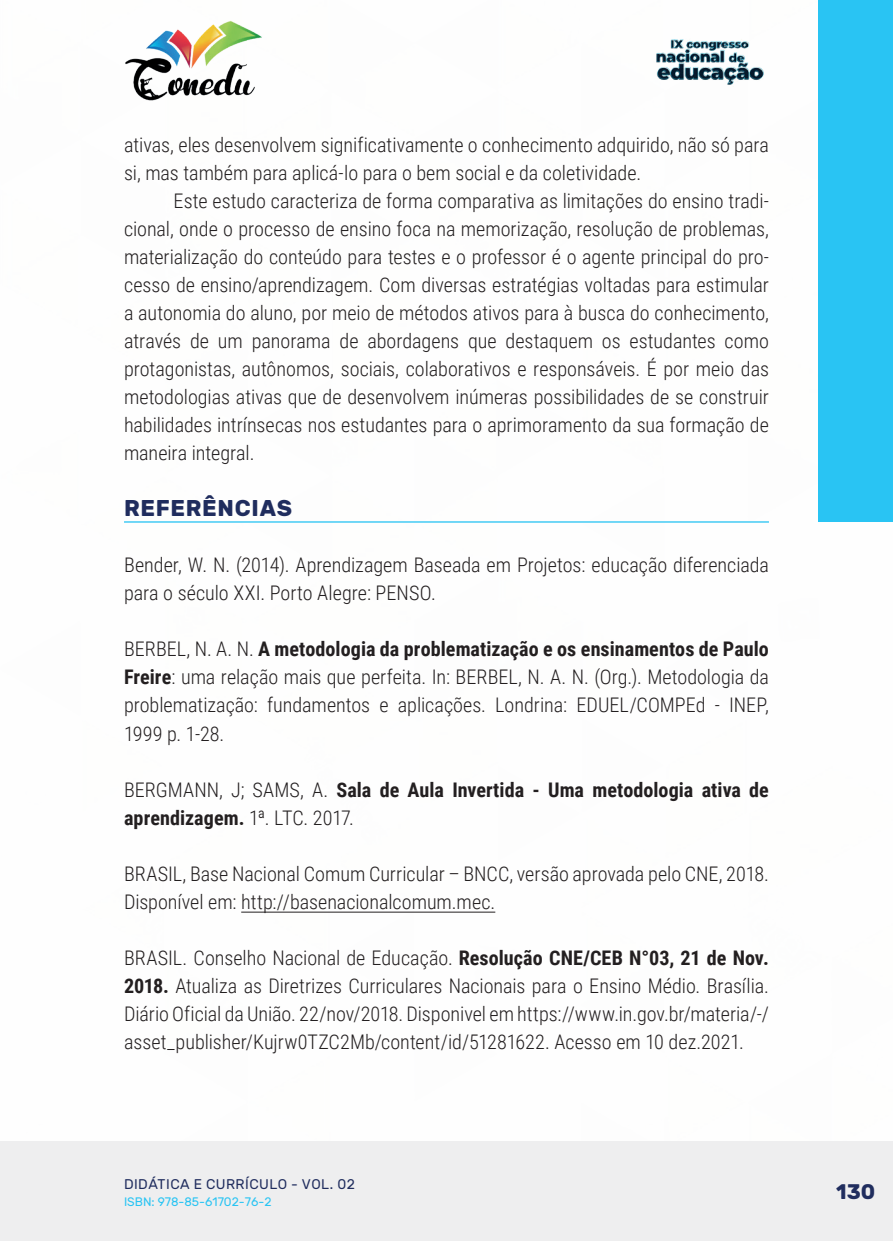
<style>
.page{position:relative;width:893px;height:1241px;background:#fff}
.page>*{position:absolute;margin:0;border:0;box-sizing:border-box;transform-origin:0 0}
._10_SUBTITULO{font:700 22.75px "Rubik";letter-spacing:.03em;color:#202d5e}
.t1{font:700 21px "Rubik";color:#202d5e}
._9_CORPO{font:300 20.12px/28px "Roboto Condensed";color:#231f20}
._17_REFERENCIAS{font:300 20.12px/28px "Roboto Condensed";color:#231f20}
._17_REFERENCIAS-2{font:700 20.12px/28px "Roboto Condensed";color:#231f20}
.t2{font:14px "Rubik";letter-spacing:.035em;color:#202d5e}
.t3{font:12.25px "Rubik";color:#29c4f3}
.s1{font-weight:700}
.s2{font-weight:300}
</style>
<div class="page">
<div style="left:0;top:1141px;width:893px;height:99px;background:#eeeeef"></div>
<div style="left:819px;top:0;width:74px;height:521px;background:#29c4f3"></div>
<img style="left:125px;top:20px;width:137px;height:81px">
<img style="left:656px;top:39px;width:108px;height:46px">
<hr style="left:124px;top:521px;width:645px;height:1px;background:#29c4f3">
<hr style="left:241px;top:911px;width:254px;height:1px;background:#231f20">
<p class="_9_CORPO" style="left:124px;top:130px;width:646px">ativas, eles desenvolvem significativamente o conhecimento adquirido, não só para si, mas também para aplicá-lo para o bem social e da coletividade.</p>
<p class="_9_CORPO" style="left:124px;top:186px;width:646px;text-align:justify;text-indent:50px">Este estudo caracteriza de forma comparativa as limitações do ensino tradi&shy;cional, onde o processo de ensino foca na memorização, resolução de problemas, materialização do conteúdo para testes e o professor é o agente principal do pro&shy;cesso de ensino/aprendizagem. Com diversas estratégias voltadas para estimular a autonomia do aluno, por meio de métodos ativos para à busca do conhecimento, através de um panorama de abordagens que destaquem os estudantes como protagonistas, autônomos, sociais, colaborativos e responsáveis. É por meio das metodologias ativas que de desenvolvem inúmeras possibilidades de se construir habilidades intrínsecas nos estudantes para o aprimoramento da sua formação de maneira integral.</p>
<p class="_10_SUBTITULO" style="left:124px;top:495px;width:170px">REFERÊNCIAS</p>
<p class="_17_REFERENCIAS" style="left:124px;top:550px;width:646px">Bender, W. N. (2014). Aprendizagem Baseada em Projetos: educação diferenciada para o século XXI. Porto Alegre: PENSO.</p>
<p class="_17_REFERENCIAS" style="left:124px;top:634px;width:646px;text-align:justify">BERBEL, N. A. N. <span class="s1">A metodologia da problematização e os ensinamentos de Paulo Freire</span>: uma relação mais que perfeita. In: BERBEL, N. A. N. (Org.). Metodologia da problematização: fundamentos e aplicações. Londrina: EDUEL/COMPEd - INEP, 1999 p. 1-28.</p>
<p class="_17_REFERENCIAS-2" style="left:124px;top:774px;width:646px"><span class="s2">BERGMANN, J; SAMS, A.</span> Sala de Aula Invertida - Uma metodologia ativa de aprendizagem. <span class="s2">1ª. LTC. 2017.</span></p>
<p class="_17_REFERENCIAS" style="left:124px;top:858px;width:646px">BRASIL, Base Nacional Comum Curricular – BNCC, versão aprovada pelo CNE, 2018.<br>Disponível em: http://basenacionalcomum.mec.</p>
<p class="_17_REFERENCIAS" style="left:124px;top:942px;width:646px;text-align:justify">BRASIL. Conselho Nacional de Educação. <span class="s1">Resolução CNE/CEB N°03, 21 de Nov.<br>2018.</span> Atualiza as Diretrizes Curriculares Nacionais para o Ensino Médio. Brasília.<br>Diário Oficial da União. 22/nov/2018. Disponivel em https://www.in.gov.br/materia/-/ asset_publisher/Kujrw0TZC2Mb/content/id/51281622. Acesso em 10 dez.2021.</p>
<p class="t2" style="left:124px;top:1175px;width:232px">DIDÁTICA E CURRÍCULO - VOL. 02</p>
<p class="t3" style="left:124px;top:1194px;width:149px">ISBN: 978-85-61702-76-2</p>
<p class="t1" style="left:836px;top:1179px;width:41px">130</p>
</div>
